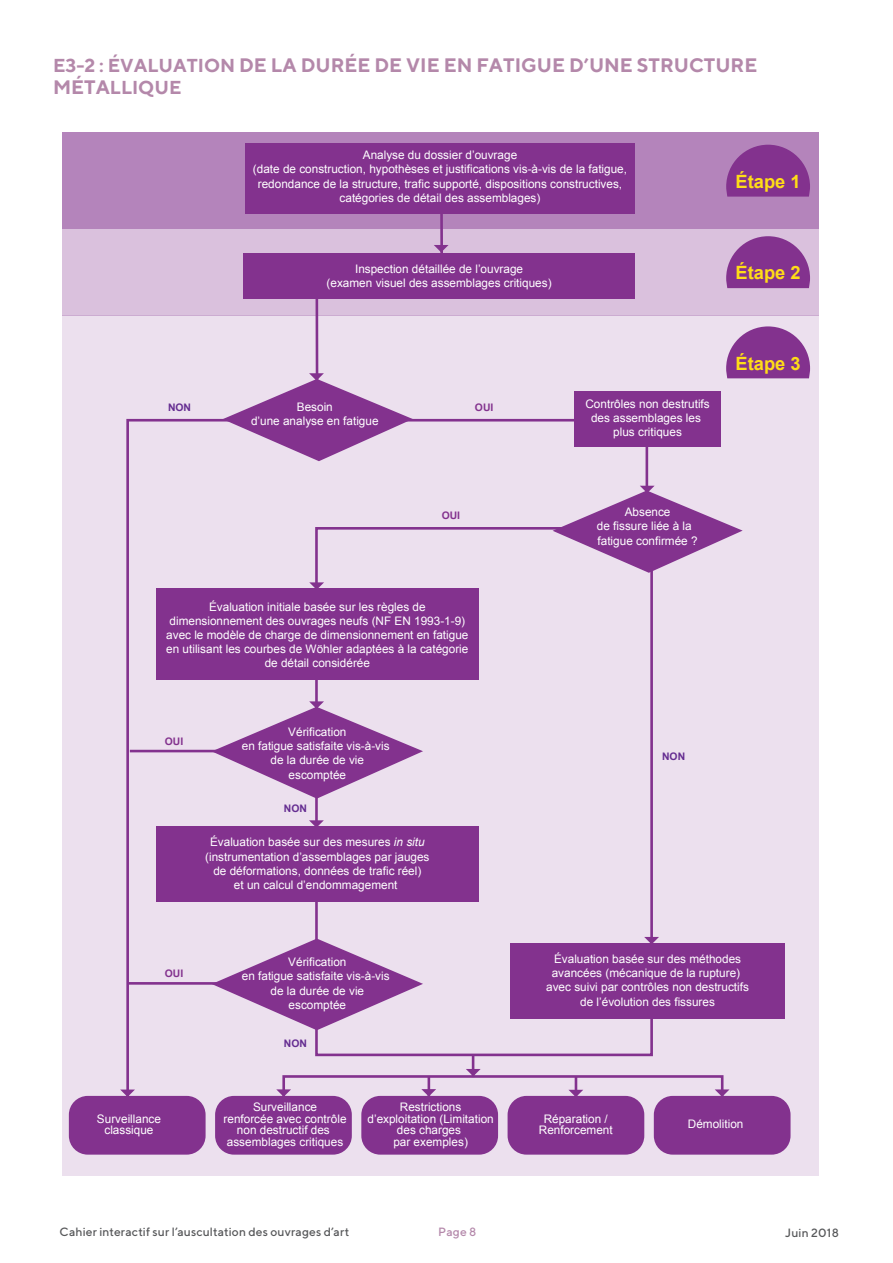
<style>
.page{position:relative;width:893px;height:1263px;background:#fff}
.page>*{position:absolute;margin:0;border:0;box-sizing:border-box;transform-origin:0 0}
.t1{font:700 19.5px "TT Norms";color:#b488aa}
.t2{font:700 18.75px "TT Norms";color:#b488aa}
.t3{font:700 18.3px "Arial";color:#ffdd17}
.t4{font:500 12px "TT Norms";letter-spacing:.015em;color:#57585a}
.t5{font:500 12px "TT Norms";color:#b488aa}
.t6{font:11.7px/14.1px "Arial";color:#fff;text-align:center}
.t7{font:700 10.35px "Arial";color:#83328e}
.t8{font:700 10.35px "Arial";color:#652d91}
.s1{font-size:18.75px}
.s2{font-size:19.5px}
.s3{font-style:italic}
</style>
<div class="page">
<div style="left:62px;top:316px;width:756px;height:860px;background:#ece0ee"></div>
<div style="left:62px;top:229px;width:756px;height:87px;background:#dac1dd"></div>
<div style="left:62px;top:133px;width:756px;height:96px;background:#b484bb"></div>
<svg style="left:644px;top:937px;width:15px;height:6px"></svg>
<hr style="left:440px;top:195px;width:3px;height:64px;background:#83328e">
<hr style="left:315px;top:285px;width:3px;height:95px;background:#83328e">
<hr style="left:646px;top:439px;width:2px;height:55px;background:#83328e">
<div style="left:244px;top:253px;width:391px;height:46px;background:#83328e"></div>
<div style="left:574px;top:391px;width:147px;height:56px;background:#83328e"></div>
<svg style="left:726px;top:236px;width:84px;height:52px"></svg>
<svg style="left:726px;top:145px;width:84px;height:52px"></svg>
<svg style="left:726px;top:326px;width:84px;height:52px"></svg>
<div style="left:245px;top:143px;width:390px;height:71px;background:#83328e"></div>
<div style="left:510px;top:943px;width:275px;height:76px;background:#83328e"></div>
<div style="left:69px;top:1096px;width:137px;height:58px;background:#83328e;border-radius:19px"></div>
<div style="left:361px;top:1096px;width:137px;height:58px;background:#83328e;border-radius:19px"></div>
<div style="left:508px;top:1096px;width:136px;height:58px;background:#83328e;border-radius:19px"></div>
<div style="left:654px;top:1096px;width:136px;height:58px;background:#83328e;border-radius:19px"></div>
<svg style="left:126px;top:418px;width:485px;height:686px"></svg>
<svg style="left:120px;top:1089px;width:15px;height:8px"></svg>
<svg style="left:434px;top:245px;width:15px;height:7px"></svg>
<svg style="left:309px;top:582px;width:15px;height:8px"></svg>
<svg style="left:212px;top:701px;width:211px;height:98px"></svg>
<svg style="left:223px;top:373px;width:190px;height:88px"></svg>
<svg style="left:553px;top:486px;width:190px;height:87px"></svg>
<svg style="left:212px;top:938px;width:211px;height:92px"></svg>
<hr style="left:130px;top:750px;width:116px;height:2px;background:#83328e">
<hr style="left:128px;top:982px;width:90px;height:3px;background:#83328e">
<svg style="left:276px;top:1069px;width:453px;height:47px"></svg>
<div style="left:215px;top:1096px;width:137px;height:58px;background:#83328e;border-radius:19px"></div>
<h1 class="t1" style="left:53px;top:53px;width:706px"><span class="s1">E3-2 : ÉVALUATION</span> DE LA DURÉE DE VIE EN FATIGUE D’UNE STRUCTURE</h1>
<h2 class="t2" style="left:53px;top:76px;width:130px"><span class="s2">MÉTA</span>LLIQUE</h2>
<p class="t8" style="left:168px;top:400px;width:25px">NON</p>
<p class="t6" style="left:253px;top:148px;width:376px">Analyse du dossier d’ouvrage<br>(date de construction, hypothèses et justifications vis-à-vis de la fatigue, redondance de la structure, trafic supporté, dispositions constructives, catégories de détail des assemblages)</p>
<p class="t6" style="left:327px;top:262px;width:226px">Inspection détaillée de l’ouvrage<br>(examen visuel des assemblages critiques)</p>
<p class="t6" style="left:251px;top:400px;width:129px">Besoin<br>d’une analyse en fatigue</p>
<p class="t6" style="left:585px;top:397px;width:126px">Contrôles non destrutifs des assemblages les plus critiques</p>
<p class="t7" style="left:475px;top:400px;width:20px">OUI</p>
<h3 class="t3" style="left:735px;top:170px;width:67px">Étape 1</h3>
<h3 class="t3" style="left:735px;top:261px;width:67px">Étape 2</h3>
<h3 class="t3" style="left:735px;top:351px;width:67px">Étape 3</h3>
<p class="t7" style="left:442px;top:508px;width:20px">OUI</p>
<p class="t6" style="left:166px;top:600px;width:304px">Évaluation initiale basée sur les règles de dimensionnement des ouvrages neufs (NF EN 1993-1-9) avec le modèle de charge de dimensionnement en fatigue en utilisant les courbes de Wöhler adaptées à la catégorie de détail considérée</p>
<p class="t7" style="left:165px;top:735px;width:20px">OUI</p>
<p class="t6" style="left:242px;top:725px;width:149px">Vérification<br>en fatigue satisfaite vis-à-vis de la durée de vie escomptée</p>
<p class="t8" style="left:284px;top:802px;width:25px">NON</p>
<p class="t6" style="left:205px;top:835px;width:226px">Évaluation basée sur des mesures <span class="s3">in situ </span>(instrumentation d’assemblages par jauges de déformations, données de trafic réel)<br>et un calcul d’endommagement</p>
<p class="t6" style="left:597px;top:505px;width:102px">Absence<br>de fissure liée à la fatigue confirmée ?</p>
<p class="t8" style="left:662px;top:749px;width:25px">NON</p>
<p class="t7" style="left:165px;top:967px;width:20px">OUI</p>
<p class="t6" style="left:242px;top:955px;width:149px">Vérification<br>en fatigue satisfaite vis-à-vis de la durée de vie escomptée</p>
<p class="t8" style="left:284px;top:1036px;width:25px">NON</p>
<p class="t6" style="left:546px;top:952px;width:204px">Évaluation basée sur des méthodes avancées (mécanique de la rupture) avec suivi par contrôles non destructifs de l’évolution des fissures</p>
<p class="t6" style="left:97px;top:1113px;width:66px;line-height:11.7px">Surveillance classique</p>
<p class="t6" style="left:224px;top:1101px;width:124px;line-height:11.7px">Surveillance<br>renforcée avec contrôle non destructif des assemblages critiques</p>
<p class="t6" style="left:367px;top:1101px;width:128px;line-height:11.7px">Restrictions d’exploitation (Limitation des charges<br>par exemples)</p>
<p class="t6" style="left:539px;top:1113px;width:75px;line-height:11.7px">Réparation /<br>Renforcement</p>
<p class="t6" style="left:688px;top:1117px;width:57px">Démolition</p>
<p class="t4" style="left:60px;top:1224px;width:291px">Cahier interactif sur l’auscultation des ouvrages d’art</p>
<p class="t5" style="left:438px;top:1224px;width:40px">Page 8</p>
<p class="t4" style="left:785px;top:1225px;width:55px">Juin 2018</p>
</div>
